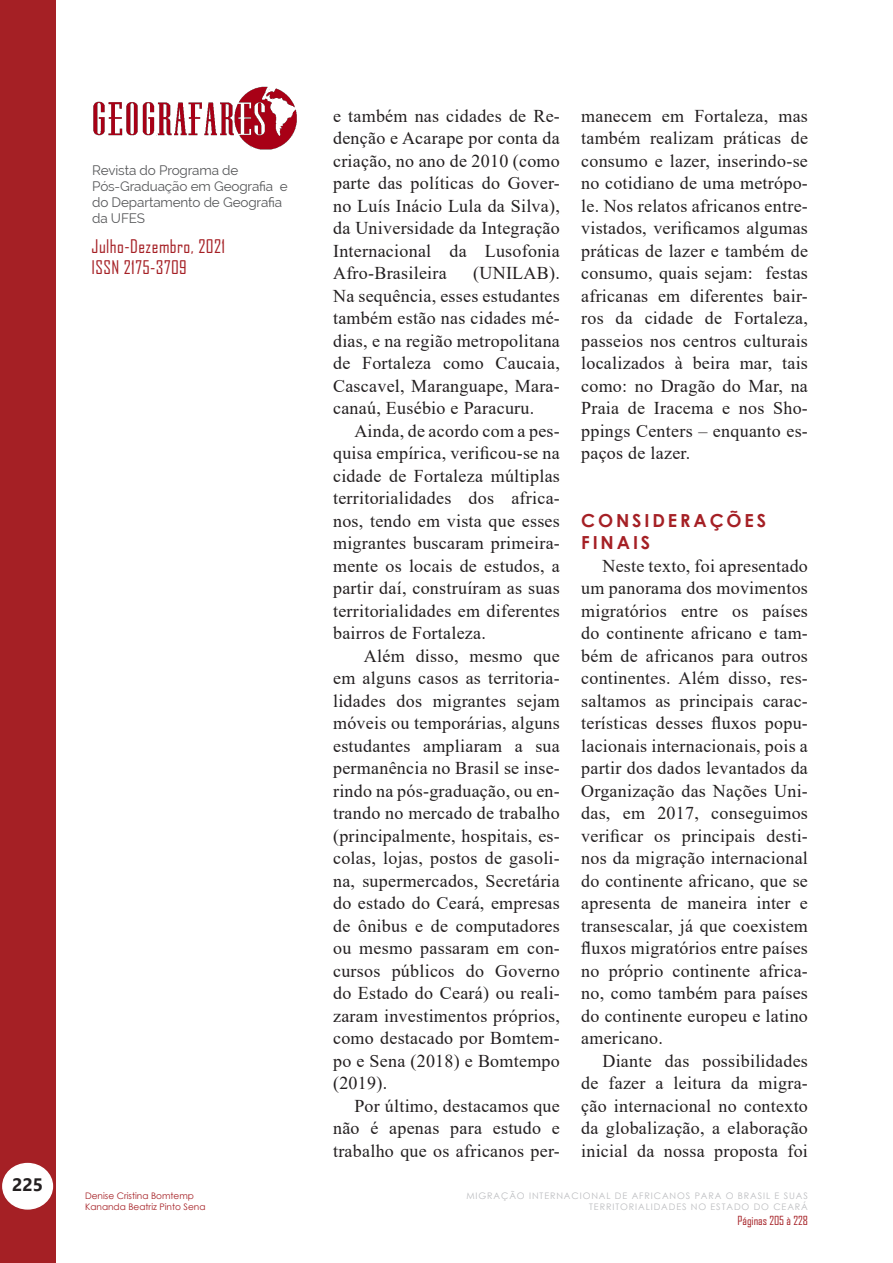
<style>
.page{position:relative;width:893px;height:1263px;background:#fff}
.page>*{position:absolute;margin:0;border:0;box-sizing:border-box;transform-origin:0 0}
.Corpo_do_Texto_Ofici{font:18px/22.5px "Times New Roman";letter-spacing:.015em;color:#231f20;text-align:justify}
.t1{font:18px/21.6px "Agency FB";letter-spacing:.025em;color:#a52025}
.TÍTULO_CENTURY{font:700 18px/22.5px "Century Gothic";letter-spacing:.16em;color:#a52025}
.t2{font:700 18px "Segoe UI";color:#231f20}
.t3{font:13.5px/16.2px "Raleway";letter-spacing:-.01em;color:#57585a}
.t4{font:12px "Agency FB";color:#a52025}
.t5{font:9px/10.8px "Century Gothic";letter-spacing:.1em;color:#bcbdc0;text-align:right}
.t6{font:9px/10.8px "Century Gothic";color:#a52025}
</style>
<div class="page">
<div style="left:0;top:0;width:55px;height:1263px;background:#a52025"></div>
<div style="left:3px;top:1163px;width:49px;height:46px;background:#fff;border-radius:50%"></div>
<div style="left:2px;top:1163px;width:51px;height:46px;border:2px solid #fff;border-radius:50%"></div>
<img style="left:93px;top:86px;width:204px;height:64px">
<p class="t3" style="left:92px;top:162px;width:197px">Revista do Programa de<br>Pós-Graduação em Geografia e do Departamento de Geografia da UFES</p>
<p class="t1" style="left:92px;top:235px;width:135px">Julho-Dezembro, 2021<br>ISSN 2175-3709</p>
<p class="t2" style="left:12px;top:1167px;width:33px">225</p>
<p class="t6" style="left:85px;top:1190px;width:122px">Denise Cristina Bomtemp<br>Kananda Beatriz Pinto Sena</p>
<p class="Corpo_do_Texto_Ofici" style="left:333px;top:104px;width:228px">e também nas cidades de Re&shy;denção e Acarape por conta da criação, no ano de 2010 (como parte das políticas do Gover&shy;no Luís Inácio Lula da Silva), da Universidade da Integração Internacional da Lusofonia Afro-Brasileira</p>
<p class="Corpo_do_Texto_Ofici" style="left:333px;top:261px;width:228px;text-indent:140px">(UNILAB).<br>Na sequência, esses estudantes também estão nas cidades mé&shy;dias, e na região metropolitana de Fortaleza como Caucaia, Cascavel, Maranguape, Mara&shy;canaú, Eusébio e Paracuru.</p>
<p class="Corpo_do_Texto_Ofici" style="left:333px;top:419px;width:228px;text-indent:21px">Ainda, de acordo com a pes&shy;quisa empírica, verificou-se na cidade de Fortaleza múltiplas territorialidades dos africa&shy;nos, tendo em vista que esses migrantes buscaram primeira&shy;mente os locais de estudos, a partir daí, construíram as suas territorialidades em diferentes bairros de Fortaleza.</p>
<p class="Corpo_do_Texto_Ofici" style="left:333px;top:644px;width:228px;text-indent:31px">Além disso, mesmo que em alguns casos as territoria&shy;lidades dos migrantes sejam móveis ou temporárias, alguns estudantes ampliaram a sua permanência no Brasil se inse&shy;rindo na pós-graduação, ou en&shy;trando no mercado de trabalho (principalmente, hospitais, es&shy;colas, lojas, postos de gasoli&shy;na, supermercados, Secretária do estado do Ceará, empresas de ônibus e de computadores ou mesmo passaram em con&shy;cursos públicos do Governo do Estado do Ceará) ou reali&shy;zaram investimentos próprios, como destacado por Bomtem&shy;po e Sena (2018) e Bomtempo (2019).</p>
<p class="Corpo_do_Texto_Ofici" style="left:333px;top:1094px;width:228px;text-indent:21px">Por último, destacamos que não é apenas para estudo e trabalho que os africanos per-</p>
<p class="Corpo_do_Texto_Ofici" style="left:581px;top:104px;width:228px">manecem em Fortaleza, mas também realizam práticas de consumo e lazer, inserindo-se no cotidiano de uma metrópo&shy;le. Nos relatos africanos entre&shy;vistados, verificamos algumas práticas de lazer e também de consumo, quais sejam: festas africanas em diferentes bair&shy;ros da cidade de Fortaleza, passeios nos centros culturais localizados à beira mar, tais como: no Dragão do Mar, na Praia de Iracema e nos Sho&shy;ppings Centers – enquanto es&shy;paços de lazer.</p>
<p class="TÍTULO_CENTURY" style="left:581px;top:508px;width:187px">CONSIDERAÇÕES<br>FINAIS</p>
<p class="Corpo_do_Texto_Ofici" style="left:581px;top:554px;width:228px;text-indent:21px">Neste texto, foi apresentado um panorama dos movimentos migratórios entre os países do continente africano e tam&shy;bém de africanos para outros continentes. Além disso, res&shy;saltamos as principais carac&shy;terísticas desses fluxos popu&shy;lacionais internacionais, pois a partir dos dados levantados da Organização das Nações Uni&shy;das, em 2017, conseguimos verificar os principais desti&shy;nos da migração internacional do continente africano, que se apresenta de maneira inter e transescalar, já que coexistem fluxos migratórios entre países no próprio continente africa&shy;no, como também para países do continente europeu e latino americano.</p>
<p class="Corpo_do_Texto_Ofici" style="left:581px;top:1049px;width:228px;text-indent:21px">Diante das possibilidades de fazer a leitura da migra&shy;ção internacional no contexto da globalização, a elaboração inicial da nossa proposta foi</p>
<p class="t5" style="left:466px;top:1190px;width:343px">MIGRAÇÃO INTERNACIONAL DE AFRICANOS PARA O BRASIL E SUAS<br>TERRITORIALIDADES NO ESTADO DO CEARÁ</p>
<p class="t4" style="left:738px;top:1213px;width:72px">Páginas 205 à 228</p>
</div>
